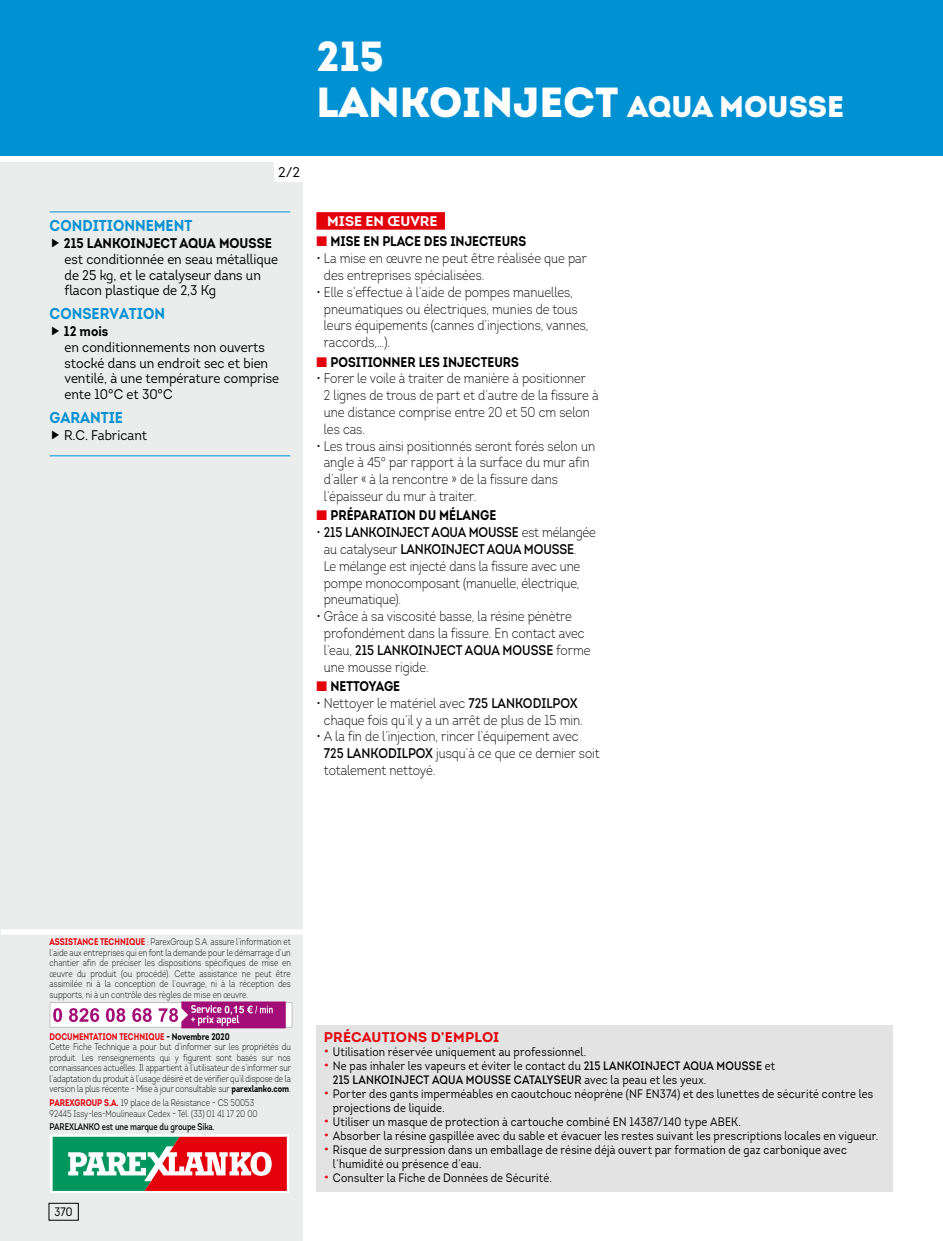
<style>
.page{position:relative;width:943px;height:1241px;background:#fff}
.page>*{position:absolute;margin:0;border:0;box-sizing:border-box;transform-origin:0 0}
.t1{font:900 42px/45.5px "Intro";color:#fff}
.t2{font:700 15.75px "Intro";color:#0091d3;scale:.9 1}
.t3{font:300 14px/16.8px "Intro";color:#000;scale:.86 1}
.t4{font:14px/15.8px "Intro";color:#000;scale:.9 1}
.t5{font:700 14px "Intro";color:#000;scale:.86 1}
.t6{font:700 14px "Intro";color:#000;scale:.9 1}
.t7{font:700 14px "Intro";letter-spacing:.015em;color:#e3000b}
.t8{font:700 14px "Intro";color:#fff}
.t9{font:14px "Intro";color:#000}
.t10{font:12.25px/14px "Intro";letter-spacing:.015em;color:#000;scale:.86 1}
.t11{font:12.25px "Intro Cond";color:#000}
.t12{font:300 9.62px/10.5px "Intro";letter-spacing:-.01em;color:#000;scale:.8 1}
.t13{font:600 9.62px "Intro";letter-spacing:-.01em;color:#000;scale:.8 1}
.s1{font-size:29.75px}
.s2{color:#e3000b}
.s3{font-weight:600}
.s4{font-weight:700;color:#e3000b}
.s5{font-weight:700}
.s6{font-size:14px;color:#e3000b}
</style>
<div class="page">
<div style="left:0;top:163px;width:303px;height:1077px;background:#ebecec"></div>
<div style="left:0;top:0;width:943px;height:156px;background:#0091d3"></div>
<div style="left:0;top:929px;width:303px;height:5px;background:#fff"></div>
<svg style="left:50px;top:1134px;width:239px;height:58px"></svg>
<svg style="left:53px;top:1136px;width:234px;height:54px;background:#9c7667"></svg>
<div style="left:275px;top:162px;width:29px;height:20px;background:#fff"></div>
<svg style="left:50px;top:1001px;width:242px;height:27px;background:#cf89bb"></svg>
<div style="left:316px;top:1025px;width:577px;height:166px;background:#e3e3e3"></div>
<div style="left:316px;top:212px;width:129px;height:18px;background:#e3000b"></div>
<hr style="left:50px;top:211px;width:240px;height:1px;background:#0091d3">
<hr style="left:50px;top:455px;width:240px;height:1px;background:#0091d3">
<div style="left:49px;top:1202px;width:30px;height:18px;border:1px solid #000"></div>
<h1 class="t1" style="left:316px;top:33px;width:529px">215<br>LANKOINJECT <span class="s1">AQUA MOUSSE</span></h1>
<p class="t9" style="left:278px;top:164px;width:23px">2/2</p>
<p class="t2" style="left:50px;top:216px;width:160px">CONDITIONNEMENT</p>
<p class="t6" style="left:64px;top:234px;width:233px">215 LANKOINJECT AQUA MOUSSE</p>
<p class="t4" style="left:64px;top:251px;width:239px">est conditionnée en seau métallique de 25 kg, et le catalyseur dans un flacon plastique de 2,3 Kg</p>
<p class="t2" style="left:50px;top:303px;width:130px">CONSERVATION</p>
<p class="t6" style="left:64px;top:322px;width:51px">12 mois</p>
<p class="t4" style="left:64px;top:339px;width:240px">en conditionnements non ouverts stocké dans un endroit sec et bien ventilé, à une température comprise ente 10°C et 30°C</p>
<p class="t2" style="left:50px;top:407px;width:83px">GARANTIE</p>
<p class="t4" style="left:64px;top:427px;width:94px">R.C. Fabricant</p>
<p class="t8" style="left:327px;top:212px;width:112px">MISE EN ŒUVRE</p>
<p class="t5" style="left:316px;top:232px;width:246px"><span class="s2">■</span> MISE EN PLACE DES INJECTEURS</p>
<p class="t3" style="left:324px;top:250px;width:307px;text-indent:-7px">• La mise en œuvre ne peut être réalisée que par des entreprises spécialisées.</p>
<p class="t3" style="left:324px;top:283px;width:309px;text-indent:-7px">• Elle s’effectue à l’aide de pompes manuelles, pneumatiques ou électriques, munies de tous leurs équipements (cannes d’injections, vannes, raccords,…).</p>
<p class="t5" style="left:316px;top:352px;width:237px"><span class="s2">■</span> POSITIONNER LES INJECTEURS</p>
<p class="t3" style="left:324px;top:370px;width:321px;text-indent:-7px">• Forer le voile à traiter de manière à positionner<br>2 lignes de trous de part et d’autre de la fissure à une distance comprise entre 20 et 50 cm selon les cas.</p>
<p class="t3" style="left:324px;top:437px;width:317px;text-indent:-7px">• Les trous ainsi positionnés seront forés selon un angle à 45° par rapport à la surface du mur afin d’aller « à la rencontre » de la fissure dans l’épaisseur du mur à traiter.</p>
<p class="t5" style="left:316px;top:506px;width:211px"><span class="s2">■</span> PRÉPARATION DU MÉLANGE</p>
<p class="t3" style="left:324px;top:523px;width:318px;text-indent:-7px">• <span class="s3">215 LANKOINJECT AQUA MOUSSE</span> est mélangée au catalyseur <span class="s3">LANKOINJECT AQUA MOUSSE</span>.<br>Le mélange est injecté dans la fissure avec une pompe monocomposant (manuelle, électrique, pneumatique).</p>
<p class="t3" style="left:324px;top:607px;width:311px;text-indent:-7px">• Grâce à sa viscosité basse, la résine pénètre profondément dans la fissure. En contact avec l’eau, <span class="s3">215 LANKOINJECT AQUA MOUSSE</span> forme une mousse rigide.</p>
<p class="t5" style="left:316px;top:677px;width:99px"><span class="s2">■</span> NETTOYAGE</p>
<p class="t3" style="left:316px;top:694px;width:311px;text-align:center">• Nettoyer le matériel avec <span class="s3">725 LANKODILPOX </span>chaque fois qu’il y a un arrêt de plus de 15 min.</p>
<p class="t3" style="left:324px;top:728px;width:322px;text-indent:-7px">• A la fin de l’injection, rincer l’équipement avec<br><span class="s3">725 LANKODILPOX</span> jusqu’à ce que ce dernier soit totalement nettoyé.</p>
<p class="t12" style="left:50px;top:936px;width:303px;text-align:justify"><span class="s4">ASSISTANCE TECHNIQUE</span> : ParexGroup S.A. assure l’information et l’aide aux entreprises qui en font la demande pour le démarrage d’un chantier afin de préciser les dispositions spécifiques de mise en œuvre du produit (ou procédé). Cette assistance ne peut être assimilée ni à la conception de l’ouvrage, ni à la réception des supports, ni à un contrôle des règles de mise en œuvre.</p>
<p class="t12" style="left:50px;top:1031px;width:303px"><span class="s4">DOCUMENTATION TECHNIQUE</span> <span class="s5">- Novembre 2020<br></span>Cette Fiche Technique a pour but d’informer sur les propriétés du produit. Les renseignements qui y figurent sont basés sur nos connaissances actuelles. Il appartient à l’utilisateur de s’informer sur l’adaptation du produit à l’usage désiré et de vérifier qu’il dispose de la version la plus récente - Mise à jour consultable sur <span class="s5">parexlanko.com</span>.</p>
<p class="t12" style="left:50px;top:1097px;width:261px"><span class="s4">PAREXGROUP S.A.</span> 19 place de la Résistance - CS 50053<br>92445 Issy-les-Moulineaux Cedex - Tél. (33) 01 41 17 20 00</p>
<p class="t13" style="left:50px;top:1120px;width:208px">PAREXLANKO est une marque du groupe Sika.</p>
<p class="t11" style="left:55px;top:1204px;width:19px">370</p>
<p class="t7" style="left:324px;top:1028px;width:177px">PRÉCAUTIONS D’EMPLOI</p>
<p class="t10" style="left:324px;top:1044px;width:307px"><span class="s6">•</span> Utilisation réservée uniquement au professionnel.</p>
<p class="t10" style="left:333px;top:1058px;width:516px;text-indent:-9px"><span class="s6">•</span> Ne pas inhaler les vapeurs et éviter le contact du <span class="s3">215 LANKOINJECT AQUA MOUSSE</span> et<br><span class="s3">215 LANKOINJECT AQUA MOUSSE CATALYSEUR</span> avec la peau et les yeux.</p>
<p class="t10" style="left:333px;top:1086px;width:630px;text-indent:-9px"><span class="s6">•</span> Porter des gants imperméables en caoutchouc néoprène (NF EN374) et des lunettes de sécurité contre les projections de liquide.</p>
<p class="t10" style="left:324px;top:1114px;width:486px"><span class="s6">•</span> Utiliser un masque de protection à cartouche combiné EN 14387/140 type ABEK.</p>
<p class="t10" style="left:324px;top:1128px;width:646px"><span class="s6">•</span> Absorber la résine gaspillée avec du sable et évacuer les restes suivant les prescriptions locales en vigueur.</p>
<p class="t10" style="left:333px;top:1142px;width:599px;text-indent:-9px"><span class="s6">•</span> Risque de surpression dans un emballage de résine déjà ouvert par formation de gaz carbonique avec l’humidité ou présence d’eau.</p>
<p class="t10" style="left:324px;top:1170px;width:267px"><span class="s6">•</span> Consulter la Fiche de Données de Sécurité.</p>
</div>
